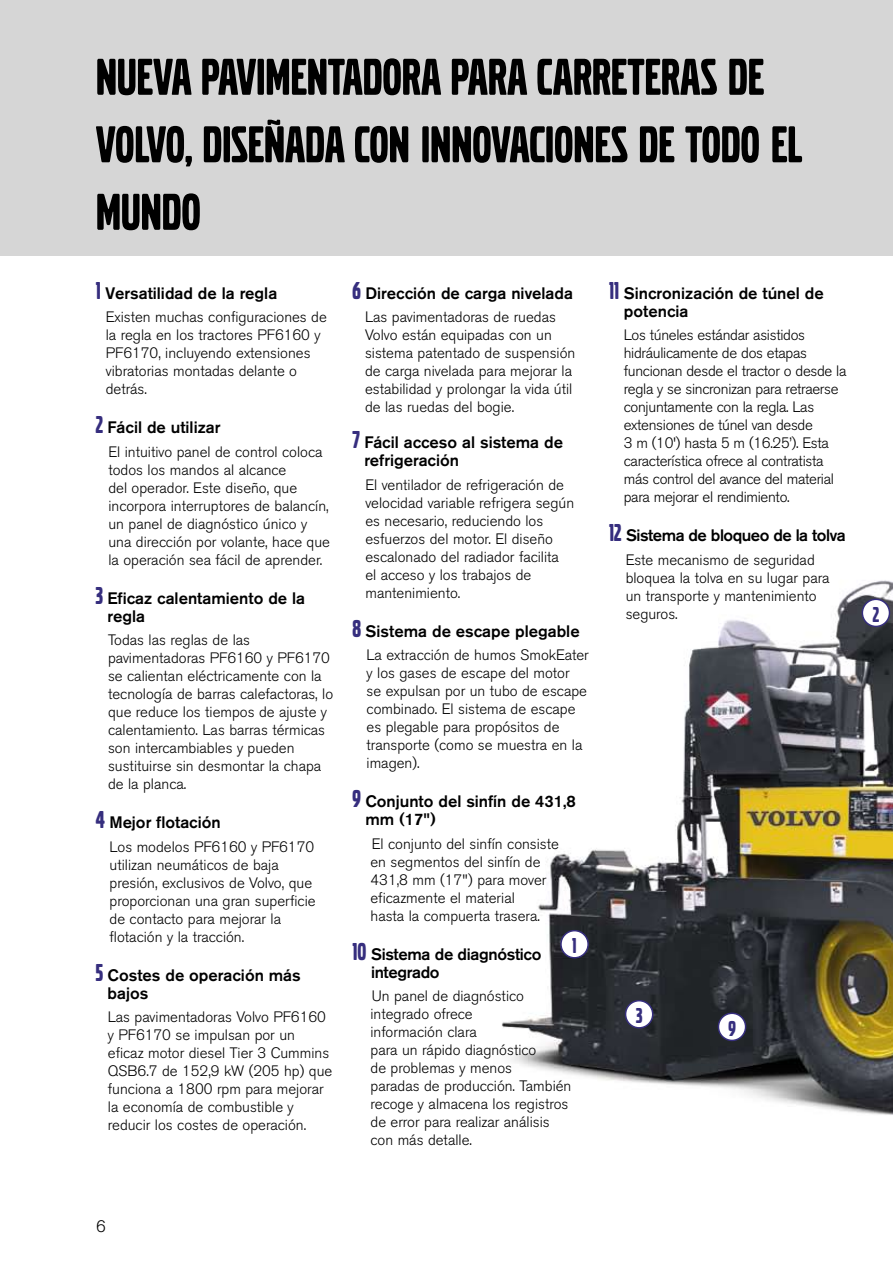
<style>
.page{position:relative;width:893px;height:1263px;background:#fff}
.page>*{position:absolute;margin:0;border:0;box-sizing:border-box;transform-origin:0 0}
.t1{font:54px/67.5px "Volvo Broad";color:#000}
.t2{font:22.5px "Volvo Broad";color:#362e7e}
.t3{font:300 16.5px/18px "Volvo Sans";color:#000}
.t4{font:300 16.5px/18px "Volvo Sans";letter-spacing:-.02em;color:#000}
.t5{font:300 16.5px "Volvo Sans";letter-spacing:-.03em;color:#000}
.t6{font:300 16.5px "Volvo Sans";color:#000}
.t7{font:300 15px/18px "Volvo Sans";color:#000}
.t8{font:300 15px/18px "Volvo Sans";letter-spacing:-.02em;color:#000}
.s1{font-family:"Volvo Broad";font-weight:400;font-size:25.5px;color:#362e7e}
</style>
<div class="page">
<img style="left:502px;top:580px;width:391px;height:535px">
<div style="left:0;top:0;width:893px;height:255px;background:#d6d6d6"></div>
<div style="left:561px;top:931px;width:27px;height:27px;background:#fff;border-radius:50%"></div>
<div style="left:560px;top:930px;width:29px;height:28px;border:2px solid #362e7e;border-radius:50%"></div>
<div style="left:862px;top:599px;width:27px;height:27px;background:#fff;border-radius:50%"></div>
<div style="left:862px;top:598px;width:28px;height:29px;border:2px solid #362e7e;border-radius:50%"></div>
<div style="left:626px;top:1001px;width:27px;height:27px;background:#fff;border-radius:50%"></div>
<div style="left:625px;top:1000px;width:28px;height:28px;border:2px solid #362e7e;border-radius:50%"></div>
<div style="left:718px;top:1013px;width:28px;height:27px;background:#fff;border-radius:50%"></div>
<div style="left:718px;top:1012px;width:28px;height:29px;border:2px solid #362e7e;border-radius:50%"></div>
<h1 class="t1" style="left:96px;top:44px;width:708px">NUEVA PAVIMENTADORA PARA CARRETERAS DE<br>VOLVO, DISEÑADA CON INNOVACIONES DE TODO EL<br>MUNDO</h1>
<p class="t3" style="left:96px;top:284px;width:183px"><span class="s1">1</span> Versatilidad de la regla</p>
<p class="t7" style="left:106px;top:308px;width:223px">Existen muchas configuraciones de la regla en los tractores PF6160 y<br>PF6170, incluyendo extensiones vibratorias montadas delante o detrás.</p>
<p class="t3" style="left:96px;top:419px;width:126px"><span class="s1">2</span> Fácil de utilizar</p>
<p class="t7" style="left:108px;top:443px;width:223px">El intuitivo panel de control coloca todos los mandos al alcance<br>del operador. Este diseño, que incorpora interruptores de balancín, un panel de diagnóstico único y una dirección por volante, hace que la operación sea fácil de aprender.</p>
<p class="t3" style="left:108px;top:589px;width:199px;text-indent:-12px"><span class="s1">3</span> Eficaz calentamiento de la regla</p>
<p class="t7" style="left:108px;top:631px;width:227px">Todas las reglas de las pavimentadoras PF6160 y PF6170 se calientan eléctricamente con la tecnología de barras calefactoras, lo que reduce los tiempos de ajuste y calentamiento. Las barras térmicas son intercambiables y pueden sustituirse sin desmontar la chapa de la planca.</p>
<p class="t3" style="left:96px;top:813px;width:126px"><span class="s1">4</span> Mejor flotación</p>
<p class="t7" style="left:110px;top:838px;width:208px">Los modelos PF6160 y PF6170 utilizan neumáticos de baja presión, exclusivos de Volvo, que proporcionan una gran superficie de contacto para mejorar la flotación y la tracción.</p>
<p class="t3" style="left:108px;top:966px;width:195px;text-indent:-12px"><span class="s1">5</span> Costes de operación más bajos</p>
<p class="t7" style="left:108px;top:1008px;width:226px">Las pavimentadoras Volvo PF6160 y PF6170 se impulsan por un eficaz motor diesel Tier 3 Cummins<br>QSB6.7 de 152,9 kW (205 hp) que funciona a 1800 rpm para mejorar la economía de combustible y reducir los costes de operación.</p>
<p class="t3" style="left:352px;top:284px;width:222px"><span class="s1">6</span> Dirección de carga nivelada</p>
<p class="t7" style="left:365px;top:308px;width:212px">Las pavimentadoras de ruedas<br>Volvo están equipadas con un sistema patentado de suspensión de carga nivelada para mejorar la estabilidad y prolongar la vida útil de las ruedas del bogie.</p>
<p class="t3" style="left:364px;top:434px;width:200px;text-indent:-12px"><span class="s1">7</span> Fácil acceso al sistema de refrigeración</p>
<p class="t7" style="left:365px;top:476px;width:210px">El ventilador de refrigeración de velocidad variable refrigera según es necesario, reduciendo los esfuerzos del motor. El diseño escalonado del radiador facilita<br>el acceso y los trabajos de mantenimiento.</p>
<p class="t3" style="left:352px;top:622px;width:229px"><span class="s1">8</span> Sistema de escape plegable</p>
<p class="t7" style="left:367px;top:646px;width:224px">La extracción de humos SmokEater y los gases de escape del motor<br>se expulsan por un tubo de escape combinado. El sistema de escape es plegable para propósitos de transporte (como se muestra en la imagen).</p>
<p class="t3" style="left:365px;top:792px;width:212px;text-indent:-13px"><span class="s1">9</span> Conjunto del sinfín de 431,8 mm (17")</p>
<p class="t7" style="left:370px;top:835px;width:190px">El conjunto del sinfín consiste en segmentos del sinfín de<br>431,8 mm (17") para mover eficazmente el material<br>hasta la compuerta trasera.</p>
<p class="t4" style="left:371px;top:945px;width:172px;text-indent:-18px"><span class="s1">10</span> Sistema de diagnóstico integrado</p>
<p class="t7" style="left:370px;top:987px;width:202px">Un panel de diagnóstico integrado ofrece<br>información clara<br>para un rápido diagnóstico<br>de problemas y menos<br>paradas de producción. También recoge y almacena los registros de error para realizar análisis con más detalle.</p>
<h2 class="t2" style="left:572px;top:935px;width:6px">1</h2>
<p class="t3" style="left:624px;top:284px;width:201px;text-indent:-15px"><span class="s1">11</span> Sincronización de túnel de potencia</p>
<p class="t8" style="left:624px;top:326px;width:224px">Los túneles estándar asistidos hidráulicamente de dos etapas funcionan desde el tractor o desde la regla y se sincronizan para retraerse conjuntamente con la regla. Las extensiones de túnel van desde<br>3 m (10') hasta 5 m (16.25’). Esta característica ofrece al contratista más control del avance del material para mejorar el rendimiento.</p>
<p class="t5" style="left:609px;top:526px;width:238px"><span class="s1">12</span> Sistema de bloqueo de la tolva</p>
<p class="t7" style="left:626px;top:551px;width:205px">Este mecanismo de seguridad bloquea la tolva en su lugar para un transporte y mantenimiento seguros.</p>
<h2 class="t2" style="left:636px;top:1005px;width:8px">3</h2>
<h2 class="t2" style="left:728px;top:1018px;width:9px">9</h2>
<h2 class="t2" style="left:873px;top:604px;width:8px">2</h2>
<p class="t6" style="left:96px;top:1216px;width:11px">6</p>
</div>
